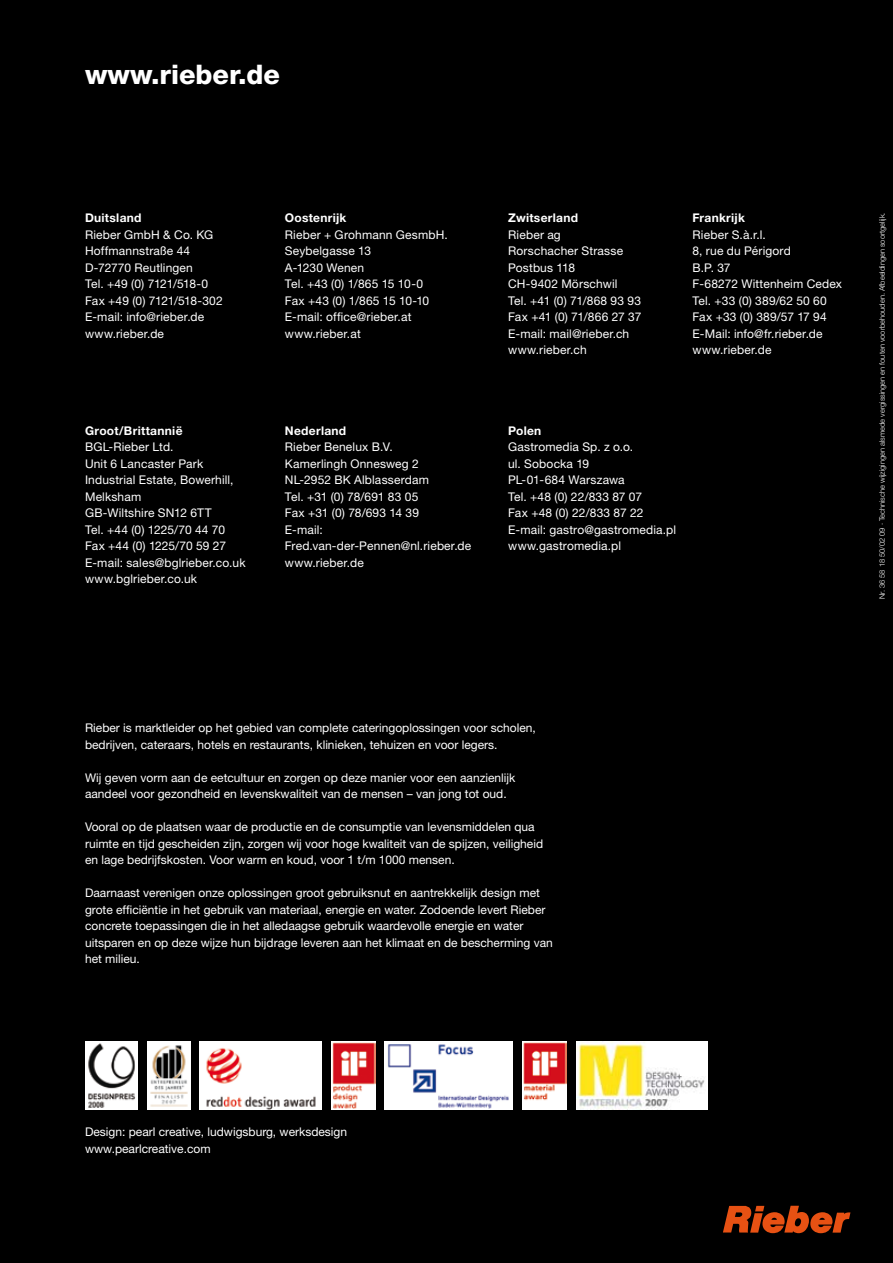
<style>
.page{position:relative;width:893px;height:1263px;background:#000}
.page>*{position:absolute;margin:0;border:0;box-sizing:border-box;transform-origin:0 0}
.t1{font:800 27px "Helvetica Neue";color:#fff}
.t2{font:12px/16.5px "Helvetica Neue";color:#fff}
.t3{font:700 12px "Helvetica Neue";letter-spacing:.025em;color:#fff}
.t4{font:300 7.5px "Helvetica Neue";color:#fff}
</style>
<div class="page">
<svg style="left:723px;top:1206px;width:127px;height:27px"></svg>
<img style="left:85px;top:1041px;width:53px;height:68px">
<img style="left:148px;top:1041px;width:42px;height:68px">
<img style="left:385px;top:1041px;width:128px;height:68px">
<img style="left:332px;top:1041px;width:43px;height:68px">
<img style="left:523px;top:1041px;width:43px;height:68px">
<img style="left:576px;top:1041px;width:132px;height:68px">
<img style="left:200px;top:1041px;width:121px;height:68px">
<h1 class="t1" style="left:85px;top:59px;width:197px">www.rieber.de</h1>
<p class="t3" style="left:85px;top:210px;width:58px">Duitsland</p>
<p class="t2" style="left:85px;top:226px;width:139px">Rieber GmbH &amp; Co. KG<br>Hoffmannstraße 44<br>D-72770 Reutlingen<br>Tel. +49 (0) 7121/518-0<br>Fax +49 (0) 7121/518-302<br>E-mail: info@rieber.de www.rieber.de</p>
<p class="t3" style="left:85px;top:423px;width:99px">Groot/Brittannië</p>
<p class="t2" style="left:85px;top:438px;width:162px">BGL-Rieber Ltd.<br>Unit 6 Lancaster Park<br>Industrial Estate, Bowerhill,<br>Melksham<br>GB-Wiltshire SN12 6TT<br>Tel. +44 (0) 1225/70 44 70<br>Fax +44 (0) 1225/70 59 27<br>E-mail: sales@bglrieber.co.uk www.bglrieber.co.uk</p>
<p class="t3" style="left:285px;top:210px;width:63px">Oostenrijk</p>
<p class="t2" style="left:285px;top:226px;width:164px">Rieber + Grohmann GesmbH.<br>Seybelgasse 13<br>A-1230 Wenen<br>Tel. +43 (0) 1/865 15 10-0<br>Fax +43 (0) 1/865 15 10-10<br>E-mail: office@rieber.at www.rieber.at</p>
<p class="t3" style="left:285px;top:423px;width:63px">Nederland</p>
<p class="t2" style="left:285px;top:438px;width:188px">Rieber Benelux B.V.<br>Kamerlingh Onnesweg 2<br>NL-2952 BK Alblasserdam<br>Tel. +31 (0) 78/691 83 05<br>Fax +31 (0) 78/693 14 39<br>E-mail:<br>Fred.van-der-Pennen@nl.rieber.de www.rieber.de</p>
<p class="t3" style="left:508px;top:210px;width:71px">Zwitserland</p>
<p class="t2" style="left:508px;top:226px;width:135px">Rieber ag<br>Rorschacher Strasse<br>Postbus 118<br>CH-9402 Mörschwil<br>Tel. +41 (0) 71/868 93 93<br>Fax +41 (0) 71/866 27 37<br>E-mail: mail@rieber.ch www.rieber.ch</p>
<p class="t3" style="left:692px;top:210px;width:54px">Frankrijk</p>
<p class="t2" style="left:692px;top:226px;width:151px">Rieber S.à.r.l.<br>8, rue du Périgord<br>B.P. 37<br>F-68272 Wittenheim Cedex<br>Tel. +33 (0) 389/62 50 60<br>Fax +33 (0) 389/57 17 94<br>E-Mail: info@fr.rieber.de www.rieber.de</p>
<p class="t3" style="left:508px;top:423px;width:35px">Polen</p>
<p class="t2" style="left:508px;top:438px;width:170px">Gastromedia Sp. z o.o.<br>ul. Sobocka 19<br>PL-01-684 Warszawa<br>Tel. +48 (0) 22/833 87 07<br>Fax +48 (0) 22/833 87 22<br>E-mail: gastro@gastromedia.pl www.gastromedia.pl</p>
<p class="t4" style="left:877px;top:599px;width:388px;rotate:-90deg">Nr. 36 58 18 50/02 09 · Technische wijzigingen alsmede vergissingen en fouten voorbehouden. Afbeeldingen soortgelijk.</p>
<p class="t2" style="left:85px;top:720px;width:452px">Rieber is marktleider op het gebied van complete cateringoplossingen voor scholen, bedrijven, cateraars, hotels en restaurants, klinieken, tehuizen en voor legers.</p>
<p class="t2" style="left:85px;top:769px;width:432px">Wij geven vorm aan de eetcultuur en zorgen op deze manier voor een aanzienlijk aandeel voor gezondheid en levenskwaliteit van de mensen – van jong tot oud.</p>
<p class="t2" style="left:85px;top:819px;width:460px">Vooral op de plaatsen waar de productie en de consumptie van levensmiddelen qua ruimte en tijd gescheiden zijn, zorgen wij voor hoge kwaliteit van de spijzen, veiligheid en lage bedrijfskosten. Voor warm en koud, voor 1 t/m 1000 mensen.</p>
<p class="t2" style="left:85px;top:885px;width:469px">Daarnaast verenigen onze oplossingen groot gebruiksnut en aantrekkelijk design met grote efficiëntie in het gebruik van materiaal, energie en water. Zodoende levert Rieber concrete toepassingen die in het alledaagse gebruik waardevolle energie en water uitsparen en op deze wijze hun bijdrage leveren aan het klimaat en de bescherming van het milieu.</p>
<p class="t2" style="left:85px;top:1124px;width:264px">Design: pearl creative, ludwigsburg, werksdesign www.pearlcreative.com</p>
</div>
